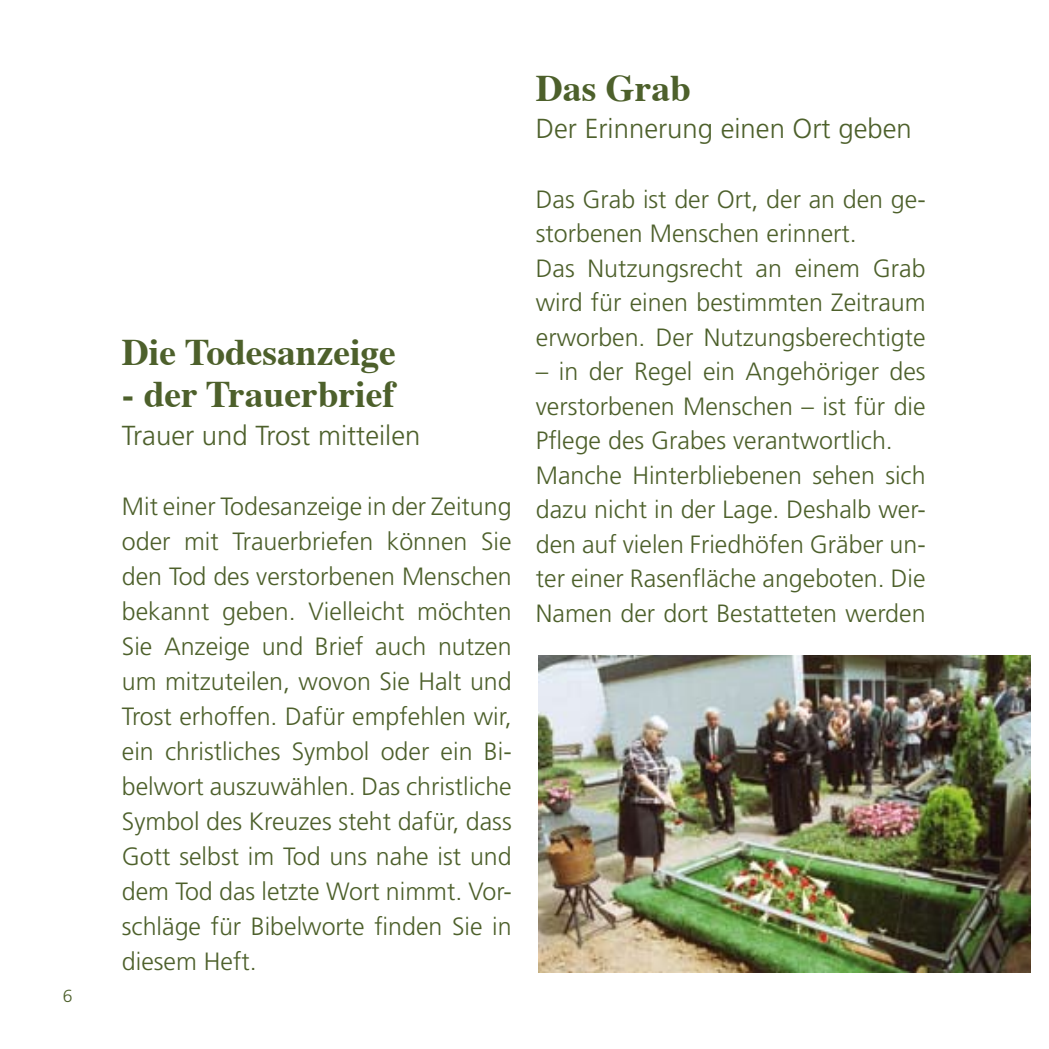
<style>
.page{position:relative;width:1049px;height:1049px;background:#fff}
.page>*{position:absolute;margin:0;border:0;box-sizing:border-box;transform-origin:0 0}
.t1{font:700 37.5px "Times";color:#4d602b}
.t2{font:300 27.5px "Frutiger";color:#4d602b}
.t3{font:300 25px/35px "Frutiger";color:#4d602b}
.t4{font:300 17.5px "Frutiger";color:#4d602b}
</style>
<div class="page">
<img style="left:539px;top:655px;width:491px;height:318px">
<p class="t4" style="left:63px;top:986px;width:11px">6</p>
<h1 class="t1" style="left:122px;top:316px;width:275px">Die Todesanzeige</h1>
<h1 class="t1" style="left:122px;top:359px;width:274px">- der Trauerbrief</h1>
<p class="t2" style="left:122px;top:420px;width:300px">Trauer und Trost mitteilen</p>
<p class="t3" style="left:122px;top:489px;width:391px;text-align:justify">Mit einer Todesanzeige in der Zeitung oder mit Trauerbriefen können Sie den Tod des verstorbenen Menschen bekannt geben. Vielleicht möchten Sie Anzeige und Brief auch nutzen um mitzuteilen, wovon Sie Halt und Trost erhoffen. Dafür empfehlen wir, ein christliches Symbol oder ein Bi&shy;belwort auszuwählen. Das christliche Symbol des Kreuzes steht dafür, dass Gott selbst im Tod uns nahe ist und dem Tod das letzte Wort nimmt. Vor&shy;schläge für Bibelworte finden Sie in diesem Heft.</p>
<h1 class="t1" style="left:536px;top:52px;width:157px">Das Grab</h1>
<p class="t2" style="left:536px;top:113px;width:377px">Der Erinnerung einen Ort geben</p>
<p class="t3" style="left:536px;top:182px;width:391px">Das Grab ist der Ort, der an den ge&shy;storbenen Menschen erinnert.<br>Das Nutzungsrecht an einem Grab wird für einen bestimmten Zeitraum erworben. Der Nutzungsberechtigte</p>
<p class="t3" style="left:536px;top:354px;width:391px">– in der Regel ein Angehöriger des verstorbenen Menschen – ist für die Pflege des Grabes verantwortlich.<br>Manche Hinterbliebenen sehen sich dazu nicht in der Lage. Deshalb wer&shy;den auf vielen Friedhöfen Gräber un&shy;ter einer Rasenfläche angeboten. Die Namen der dort Bestatteten werden</p>
</div>
